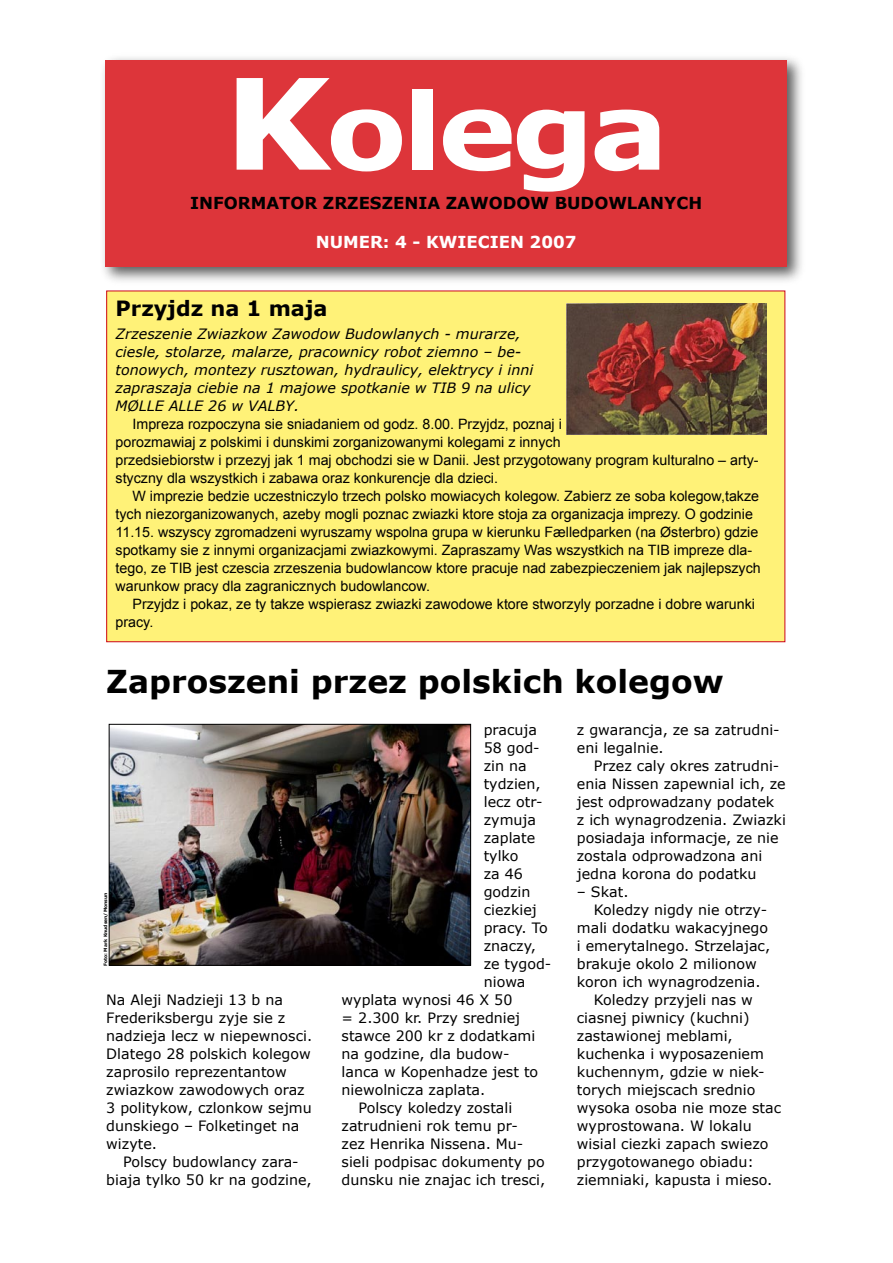
<style>
.page{position:relative;width:893px;height:1263px;background:#fff}
.page>*{position:absolute;margin:0;border:0;box-sizing:border-box;transform-origin:0 0}
.t1{font:700 106.5px "Verdana";letter-spacing:-.04em;color:#fff;scale:1.11 1}
.t2{font:700 31.5px "Verdana";color:#000}
.t3{font:700 21px "Verdana";color:#000}
.t4{font:700 16.5px "Verdana";color:#000}
.t5{font:700 16.5px "Verdana";color:#fff}
.t6{font:14.25px/18px "Verdana";color:#000}
.t7{font:14.25px/18px "Arial";color:#000}
.t8{font:italic 14.25px/18px "Verdana";color:#000}
.t9{font:700 4.5px "Verdana";color:#000}
.s1{font-size:126px}
</style>
<div class="page">
<div style="left:107px;top:291px;width:678px;height:351px;background:#fff278"></div>
<div style="left:100px;top:52px;width:707px;height:233px;background:#000;opacity:.65"></div>
<div style="left:106px;top:60px;width:681px;height:206px;background:#dd353a"></div>
<img style="left:111px;top:726px;width:358px;height:238px">
<div style="left:109px;top:724px;width:362px;height:242px;border:1px solid #000"></div>
<img style="left:567px;top:303px;width:200px;height:131px">
<h1 class="t1" style="left:224px;top:63px;width:402px"><span class="s1">K</span>olega</h1>
<p class="t4" style="left:190px;top:192px;width:514px">INFORMATOR ZRZESZENIA ZAWODOW BUDOWLANYCH</p>
<p class="t5" style="left:316px;top:231px;width:262px">NUMER: 4 - KWIECIEN 2007</p>
<h3 class="t3" style="left:116px;top:295px;width:213px">Przyjdz na 1 maja</h3>
<p class="t8" style="left:116px;top:324px;width:419px">Zrzeszenie Zwiazkow Zawodow Budowlanych - murarze, ciesle, stolarze, malarze, pracownicy robot ziemno – be&shy;tonowych, montezy rusztowan, hydraulicy, elektrycy i inni zapraszaja ciebie na 1 majowe spotkanie w TIB 9 na ulicy MØLLE ALLE 26 w VALBY.</p>
<p class="t7" style="left:116px;top:415px;width:645px;text-indent:17px">Impreza rozpoczyna sie sniadaniem od godz. 8.00. Przyjdz, poznaj i<br>porozmawiaj z polskimi i dunskimi zorganizowanymi kolegami z innych<br>przedsiebiorstw i przezyj jak 1 maj obchodzi sie w Danii. Jest przygotowany program kulturalno – arty&shy;styczny dla wszystkich i zabawa oraz konkurencje dla dzieci.</p>
<p class="t7" style="left:116px;top:487px;width:647px;text-indent:17px">W imprezie bedzie uczestniczylo trzech polsko mowiacych kolegow. Zabierz ze soba kolegow,takze tych niezorganizowanych, azeby mogli poznac zwiazki ktore stoja za organizacja imprezy. O godzinie 11.15. wszyscy zgromadzeni wyruszamy wspolna grupa w kierunku Fælledparken (na Østerbro) gdzie spotkamy sie z innymi organizacjami zwiazkowymi. Zapraszamy Was wszystkich na TIB impreze dla&shy;tego, ze TIB jest czescia zrzeszenia budowlancow ktore pracuje nad zabezpieczeniem jak najlepszych warunkow pracy dla zagranicznych budowlancow.</p>
<p class="t7" style="left:116px;top:595px;width:641px;text-indent:17px">Przyjdz i pokaz, ze ty takze wspierasz zwiazki zawodowe ktore stworzyly porzadne i dobre warunki pracy.</p>
<h2 class="t2" style="left:106px;top:662px;width:619px">Zaproszeni przez polskich kolegow</h2>
<p class="t6" style="left:484px;top:720px;width:55px">pracuja</p>
<p class="t6" style="left:484px;top:738px;width:58px">58 god-</p>
<p class="t6" style="left:484px;top:756px;width:45px">zin na</p>
<p class="t6" style="left:484px;top:774px;width:58px">tydzien,</p>
<p class="t6" style="left:484px;top:792px;width:60px">lecz otr-</p>
<p class="t6" style="left:484px;top:810px;width:54px">zymuja</p>
<p class="t6" style="left:484px;top:828px;width:53px">zaplate</p>
<p class="t6" style="left:484px;top:846px;width:36px">tylko</p>
<p class="t6" style="left:484px;top:864px;width:41px">za 46</p>
<p class="t6" style="left:484px;top:882px;width:48px">godzin</p>
<p class="t6" style="left:484px;top:900px;width:55px">ciezkiej</p>
<p class="t6" style="left:484px;top:918px;width:65px">pracy. To</p>
<p class="t6" style="left:484px;top:936px;width:54px">znaczy,</p>
<p class="t6" style="left:484px;top:954px;width:69px">ze tygod-</p>
<p class="t6" style="left:484px;top:972px;width:43px">niowa</p>
<p class="t6" style="left:342px;top:990px;width:172px">wyplata wynosi 46 X 50</p>
<p class="t6" style="left:342px;top:1008px;width:180px">= 2.300 kr. Przy sredniej</p>
<p class="t6" style="left:342px;top:1026px;width:195px">stawce 200 kr z dodatkami</p>
<p class="t6" style="left:342px;top:1044px;width:169px">na godzine, dla budow-</p>
<p class="t6" style="left:342px;top:1062px;width:198px">lanca w Kopenhadze jest to</p>
<p class="t6" style="left:342px;top:1080px;width:145px">niewolnicza zaplata.</p>
<p class="t6" style="left:359px;top:1098px;width:155px">Polscy koledzy zostali</p>
<p class="t6" style="left:342px;top:1116px;width:178px">zatrudnieni rok temu pr-</p>
<p class="t6" style="left:342px;top:1134px;width:183px">zez Henrika Nissena. Mu-</p>
<p class="t6" style="left:342px;top:1152px;width:205px">sieli podpisac dokumenty po</p>
<p class="t6" style="left:342px;top:1170px;width:205px">dunsku nie znajac ich tresci,</p>
<p class="t6" style="left:577px;top:720px;width:204px">z gwarancja, ze sa zatrudni&shy;eni legalnie.</p>
<p class="t6" style="left:577px;top:756px;width:211px;text-indent:17px">Przez caly okres zatrudni&shy;enia Nissen zapewnial ich, ze jest odprowadzany podatek<br>z ich wynagrodzenia. Zwiazki posiadaja informacje, ze nie zostala odprowadzona ani jedna korona do podatku</p>
<p class="t6" style="left:577px;top:882px;width:53px">– Skat.</p>
<p class="t6" style="left:594px;top:900px;width:175px">Koledzy nigdy nie otrzy-</p>
<p class="t6" style="left:577px;top:918px;width:193px">mali dodatku wakacyjnego</p>
<p class="t6" style="left:577px;top:936px;width:195px">i emerytalnego. Strzelajac,</p>
<p class="t6" style="left:577px;top:954px;width:181px">brakuje okolo 2 milionow</p>
<p class="t6" style="left:577px;top:972px;width:185px">koron ich wynagrodzenia.</p>
<p class="t6" style="left:594px;top:990px;width:161px">Koledzy przyjeli nas w</p>
<p class="t6" style="left:577px;top:1008px;width:174px">ciasnej piwnicy (kuchni)</p>
<p class="t6" style="left:577px;top:1026px;width:157px">zastawionej meblami,</p>
<p class="t6" style="left:577px;top:1044px;width:189px">kuchenka i wyposazeniem</p>
<p class="t6" style="left:577px;top:1062px;width:189px">kuchennym, gdzie w niek-</p>
<p class="t6" style="left:577px;top:1080px;width:180px">torych miejscach srednio</p>
<p class="t6" style="left:577px;top:1098px;width:206px">wysoka osoba nie moze stac</p>
<p class="t6" style="left:577px;top:1116px;width:176px">wyprostowana. W lokalu</p>
<p class="t6" style="left:577px;top:1134px;width:193px">wisial ciezki zapach swiezo</p>
<p class="t6" style="left:577px;top:1152px;width:179px">przygotowanego obiadu:</p>
<p class="t6" style="left:577px;top:1170px;width:197px">ziemniaki, kapusta i mieso.</p>
<p class="t9" style="left:103px;top:966px;width:75px;rotate:-90deg">Foto: Mark Knudsen/Monsun</p>
<p class="t6" style="left:106px;top:990px;width:207px">Na Aleji Nadzieji 13 b na<br>Frederiksbergu zyje sie z nadzieja lecz w niepewnosci.<br>Dlatego 28 polskich kolegow zaprosilo reprezentantow zwiazkow zawodowych oraz<br>3 politykow, czlonkow sejmu dunskiego – Folketinget na wizyte.</p>
<p class="t6" style="left:106px;top:1152px;width:207px;text-align:center">Polscy budowlancy zara&shy;biaja tylko 50 kr na godzine,</p>
</div>
